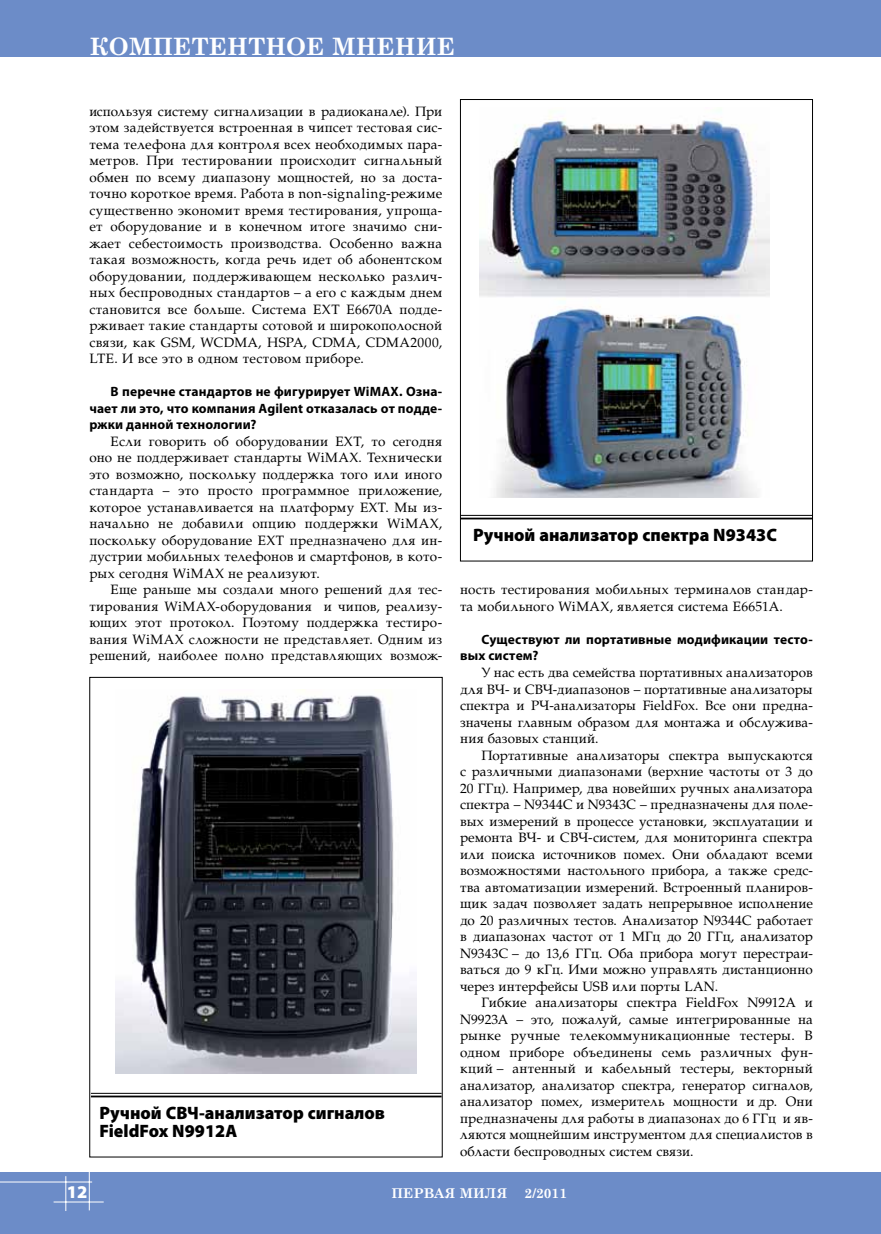
<style>
.page{position:relative;width:881px;height:1234px;background:#fff}
.page>*{position:absolute;margin:0;border:0;box-sizing:border-box;transform-origin:0 0}
.t1{font:700 24px "Century Schoolbook";color:#fff}
.t2{font:900 18px/18px "Myriad Pro";color:#000}
.t3{font:900 18px "Myriad Pro";color:#fff}
.t4{font:13.5px/16.5px "AG Palatial C";letter-spacing:.015em;color:#000;text-align:justify}
.t5{font:700 13.5px/16.5px "Myriad Pro";letter-spacing:.01em;color:#000;text-align:justify}
.t6{font:700 13.5px "Century Schoolbook";color:#fff}
</style>
<div class="page">
<div style="left:0;top:0;width:880px;height:57px;background:#6c8cc8"></div>
<div style="left:0;top:1172px;width:880px;height:61px;background:#6c8cc8"></div>
<hr style="left:54px;top:1201px;width:50px;height:1px;background:#fff">
<hr style="left:89px;top:1171px;width:1px;height:39px;background:#fff">
<hr style="left:65px;top:1175px;width:1px;height:35px;background:#fff">
<hr style="left:0;top:1181px;width:92px;height:1px;background:#fff">
<img style="left:116px;top:689px;width:300px;height:383px">
<img style="left:480px;top:115px;width:289px;height:382px">
<hr style="left:91px;top:1092px;width:350px;height:1px;background:#000">
<hr style="left:91px;top:1095px;width:350px;height:2px;background:#000">
<hr style="left:460px;top:515px;width:352px;height:1px;background:#000">
<hr style="left:460px;top:517px;width:352px;height:2px;background:#000">
<h1 class="t1" style="left:89px;top:28px;width:367px">КОМПЕТЕНТНОЕ МНЕНИЕ</h1>
<p class="t4" style="left:89px;top:103px;width:354px">используя систему сигнализации в радиоканале). При этом задействуется встроенная в чипсет тестовая сис&shy;тема телефона для контроля всех необходимых пара&shy;метров. При тестировании происходит сигнальный обмен по всему диапазону мощностей, но за доста&shy;точно короткое время. Работа в non-signaling-режиме существенно экономит время тестирования, упроща&shy;ет оборудование и в конечном итоге значимо сни&shy;жает себестоимость производства. Особенно важна такая возможность, когда речь идет об абонентском оборудовании, поддерживающем несколько различ&shy;ных беспроводных стандартов – а его с каждым днем становится все больше. Система EXT E6670A подде&shy;рживает такие стандарты сотовой и широкополосной связи, как GSM, WCDMA, HSPA, CDMA, CDMA2000, LTE. И все это в одном тестовом приборе.</p>
<p class="t5" style="left:89px;top:383px;width:354px;text-indent:21px">В перечне стандартов не фигурирует WiMAX. Озна&shy;чает ли это, что компания Agilent отказалась от подде&shy;ржки данной технологии?</p>
<p class="t4" style="left:89px;top:433px;width:354px;text-indent:21px">Если говорить об оборудовании ЕХТ, то сегодня оно не поддерживает стандарты WiMAX. Технически это возможно, поскольку поддержка того или иного стандарта – это просто программное приложение, которое устанавливается на платформу ЕХТ. Мы из&shy;начально не добавили опцию поддержки WiMAX, поскольку оборудование ЕХТ предназначено для ин&shy;дустрии мобильных телефонов и смартфонов, в кото&shy;рых сегодня WiMAX не реализуют.</p>
<p class="t4" style="left:89px;top:581px;width:354px;text-indent:21px">Еще раньше мы создали много решений для тес&shy;тирования WiMAX-оборудования и чипов, реализу&shy;ющих этот протокол. Поэтому поддержка тестиро&shy;вания WiMAX сложности не представляет. Одним из решений, наиболее полно представляющих возмож-</p>
<p class="t4" style="left:460px;top:581px;width:354px">ность тестирования мобильных терминалов стандар&shy;та мобильного WiMAX, является система E6651A.</p>
<h2 class="t2" style="left:473px;top:525px;width:305px">Ручной анализатор спектра N9343C</h2>
<p class="t5" style="left:460px;top:630px;width:354px;text-indent:21px">Существуют ли портативные модификации тесто&shy;вых систем?</p>
<p class="t4" style="left:460px;top:664px;width:354px;text-indent:21px">У нас есть два семейства портативных анализаторов для ВЧ- и СВЧ-диапазонов – портативные анализаторы спектра и РЧ-анализаторы FieldFox. Все они предна&shy;значены главным образом для монтажа и обслужива&shy;ния базовых станций.</p>
<p class="t4" style="left:460px;top:746px;width:354px;text-indent:21px">Портативные анализаторы спектра выпускаются с различными диапазонами (верхние частоты от 3 до 20 ГГц). Например, два новейших ручных анализатора спектра – N9344C и N9343C – предназначены для поле&shy;вых измерений в процессе установки, эксплуатации и ремонта ВЧ- и СВЧ-систем, для мониторинга спектра или поиска источников помех. Они обладают всеми возможностями настольного прибора, а также средс&shy;тва автоматизации измерений. Встроенный планиров&shy;щик задач позволяет задать непрерывное исполнение до 20 различных тестов. Анализатор N9344C работает в диапазонах частот от 1 МГц до 20 ГГц, анализатор N9343C – до 13,6 ГГц. Оба прибора могут перестраи&shy;ваться до 9 кГц. Ими можно управлять дистанционно через интерфейсы USB или порты LAN.</p>
<p class="t4" style="left:460px;top:994px;width:354px;text-indent:21px">Гибкие анализаторы спектра FieldFox N9912A и N9923A – это, пожалуй, самые интегрированные на рынке ручные телекоммуникационные тестеры. В одном приборе объединены семь различных фун&shy;кций – антенный и кабельный тестеры, векторный анализатор, анализатор спектра, генератор сигналов, анализатор помех, измеритель мощности и др. Они предназначены для работы в диапазонах до 6 ГГц и яв&shy;ляются мощнейшим инструментом для специалистов в области беспроводных систем связи.</p>
<h2 class="t2" style="left:99px;top:1103px;width:287px">Ручной СВЧ-анализатор сигналов<br>FieldFox N9912A</h2>
<h2 class="t3" style="left:67px;top:1181px;width:22px">12</h2>
<p class="t6" style="left:391px;top:1181px;width:117px">ПЕРВАЯ МИЛЯ</p>
<p class="t6" style="left:524px;top:1181px;width:44px">2/2011</p>
</div>
